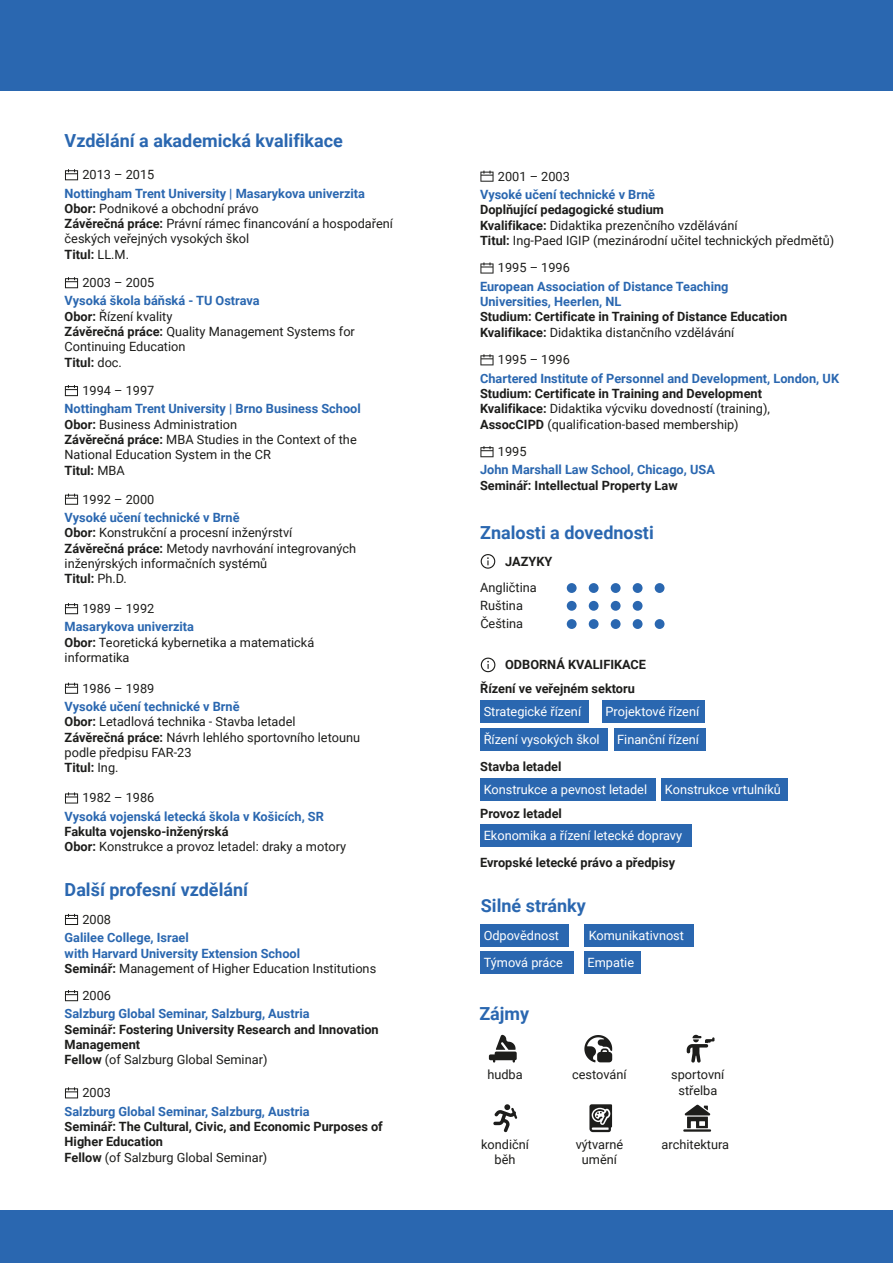
<style>
.page{position:relative;width:893px;height:1263px;background:#fff}
.page>*{position:absolute;margin:0;border:0;box-sizing:border-box;transform-origin:0 0}
.t1{font:700 18px "Roboto";color:#2a67b0}
.t2{font:12.75px/15.3px "Roboto";color:#1d1d1b}
.t3{font:700 12.75px/15.3px "Roboto";color:#1d1d1b}
.t4{font:700 12.75px/15.3px "Roboto";color:#2a67b0}
.t5{font:12.75px/27.5px "Roboto";color:#fff}
.s1{font-weight:700;color:#2a67b0}
.s2{font-weight:700}
.s3{color:#1d1d1b}
.s4{font-weight:400;color:#1d1d1b}
.s5{font-weight:400}
</style>
<div class="page">
<div style="left:0;top:0;width:893px;height:90px;background:#2a67b0"></div>
<svg style="left:481px;top:554px;width:14px;height:15px"></svg>
<svg style="left:481px;top:658px;width:14px;height:14px"></svg>
<div style="left:567px;top:583px;width:10px;height:10px;background:#2a67b0;border-radius:50%"></div>
<div style="left:589px;top:583px;width:10px;height:10px;background:#2a67b0;border-radius:50%"></div>
<div style="left:611px;top:583px;width:10px;height:10px;background:#2a67b0;border-radius:50%"></div>
<div style="left:633px;top:583px;width:9px;height:10px;background:#2a67b0;border-radius:50%"></div>
<div style="left:655px;top:583px;width:9px;height:10px;background:#2a67b0;border-radius:50%"></div>
<div style="left:567px;top:619px;width:10px;height:10px;background:#2a67b0;border-radius:50%"></div>
<div style="left:589px;top:619px;width:10px;height:10px;background:#2a67b0;border-radius:50%"></div>
<div style="left:611px;top:619px;width:10px;height:10px;background:#2a67b0;border-radius:50%"></div>
<div style="left:633px;top:619px;width:9px;height:10px;background:#2a67b0;border-radius:50%"></div>
<div style="left:655px;top:619px;width:9px;height:10px;background:#2a67b0;border-radius:50%"></div>
<div style="left:567px;top:601px;width:10px;height:10px;background:#2a67b0;border-radius:50%"></div>
<div style="left:589px;top:601px;width:10px;height:10px;background:#2a67b0;border-radius:50%"></div>
<div style="left:611px;top:601px;width:10px;height:10px;background:#2a67b0;border-radius:50%"></div>
<div style="left:633px;top:601px;width:9px;height:10px;background:#2a67b0;border-radius:50%"></div>
<div style="left:480px;top:729px;width:128px;height:22px;background:#2a67b0"></div>
<div style="left:480px;top:700px;width:109px;height:22px;background:#2a67b0"></div>
<div style="left:614px;top:728px;width:92px;height:23px;background:#2a67b0"></div>
<div style="left:602px;top:700px;width:103px;height:22px;background:#2a67b0"></div>
<div style="left:480px;top:778px;width:175px;height:22px;background:#2a67b0"></div>
<div style="left:661px;top:778px;width:127px;height:22px;background:#2a67b0"></div>
<div style="left:480px;top:825px;width:211px;height:22px;background:#2a67b0"></div>
<div style="left:480px;top:924px;width:88px;height:23px;background:#2a67b0"></div>
<div style="left:480px;top:952px;width:94px;height:22px;background:#2a67b0"></div>
<div style="left:584px;top:924px;width:109px;height:22px;background:#2a67b0"></div>
<div style="left:584px;top:952px;width:56px;height:22px;background:#2a67b0"></div>
<svg style="left:489px;top:1035px;width:28px;height:27px"></svg>
<svg style="left:584px;top:1035px;width:28px;height:27px"></svg>
<svg style="left:687px;top:1035px;width:27px;height:27px"></svg>
<svg style="left:493px;top:1104px;width:24px;height:28px"></svg>
<svg style="left:589px;top:1104px;width:23px;height:28px"></svg>
<svg style="left:683px;top:1105px;width:28px;height:27px"></svg>
<svg style="left:65px;top:385px;width:13px;height:11px"></svg>
<svg style="left:65px;top:792px;width:13px;height:11px"></svg>
<svg style="left:65px;top:494px;width:13px;height:11px"></svg>
<svg style="left:65px;top:683px;width:13px;height:11px"></svg>
<svg style="left:65px;top:603px;width:13px;height:11px"></svg>
<svg style="left:65px;top:169px;width:13px;height:11px"></svg>
<svg style="left:65px;top:277px;width:13px;height:11px"></svg>
<div style="left:0;top:1210px;width:893px;height:53px;background:#2a67b0"></div>
<svg style="left:65px;top:914px;width:13px;height:11px"></svg>
<svg style="left:65px;top:990px;width:13px;height:11px"></svg>
<svg style="left:65px;top:1087px;width:13px;height:11px"></svg>
<svg style="left:480px;top:171px;width:13px;height:11px"></svg>
<svg style="left:480px;top:262px;width:13px;height:12px"></svg>
<svg style="left:480px;top:354px;width:13px;height:11px"></svg>
<svg style="left:480px;top:446px;width:13px;height:11px"></svg>
<h1 class="t1" style="left:65px;top:128px;width:280px">Vzdělání a akademická kvalifikace</h1>
<p class="t2" style="left:82px;top:166px;width:73px">2013 – 2015</p>
<p class="t2" style="left:65px;top:185px;width:330px"><span class="s1">Nottingham Trent University | Masarykova univerzita </span><span class="s2">Obor:</span> Podnikové a obchodní právo<br><span class="s2">Závěrečná práce:</span> Právní rámec financování a hospodaření českých veřejných vysokých škol<br><span class="s2">Titul:</span> LL.M.</p>
<p class="t2" style="left:82px;top:274px;width:73px">2003 – 2005</p>
<p class="t2" style="left:65px;top:293px;width:292px"><span class="s1">Vysoká škola báňská - TU Ostrava<br></span><span class="s2">Obor:</span> Řízení kvality<br><span class="s2">Závěrečná práce:</span> Quality Management Systems for<br>Continuing Education<br><span class="s2">Titul:</span> doc.</p>
<p class="t2" style="left:82px;top:382px;width:73px">1994 – 1997</p>
<p class="t2" style="left:65px;top:401px;width:298px"><span class="s1">Nottingham Trent University | Brno Business School </span><span class="s2">Obor:</span> Business Administration<br><span class="s2">Závěrečná práce:</span> MBA Studies in the Context of the National Education System in the CR<br><span class="s2">Titul:</span> MBA</p>
<p class="t2" style="left:82px;top:491px;width:73px">1992 – 2000</p>
<p class="t2" style="left:65px;top:509px;width:293px"><span class="s1">Vysoké učení technické v Brně<br></span><span class="s2">Obor:</span> Konstrukční a procesní inženýrství<br><span class="s2">Závěrečná práce:</span> Metody navrhování integrovaných inženýrských informačních systémů<br><span class="s2">Titul:</span> Ph.D.</p>
<p class="t2" style="left:82px;top:600px;width:73px">1989 – 1992</p>
<p class="t2" style="left:65px;top:619px;width:251px"><span class="s1">Masarykova univerzita<br></span><span class="s2">Obor:</span> Teoretická kybernetika a matematická informatika</p>
<p class="t2" style="left:82px;top:680px;width:73px">1986 – 1989</p>
<p class="t2" style="left:65px;top:698px;width:297px"><span class="s1">Vysoké učení technické v Brně<br></span><span class="s2">Obor:</span> Letadlová technika - Stavba letadel<br><span class="s2">Závěrečná práce:</span> Návrh lehlého sportovního letounu podle předpisu FAR-23<br><span class="s2">Titul:</span> Ing.</p>
<p class="t2" style="left:82px;top:790px;width:73px">1982 – 1986</p>
<p class="t4" style="left:65px;top:808px;width:261px">Vysoká vojenská letecká škola v Košicích, SR</p>
<p class="t2" style="left:65px;top:823px;width:283px"><span class="s2">Fakulta vojensko-inženýrská<br>Obor:</span> Konstrukce a provoz letadel: draky a motory</p>
<h1 class="t1" style="left:65px;top:877px;width:185px">Další profesní vzdělání</h1>
<p class="t2" style="left:82px;top:911px;width:30px">2008</p>
<p class="t4" style="left:65px;top:929px;width:313px">Galilee College, Israel<br>with Harvard University Extension School<br><span class="s3">Seminář:</span> <span class="s4">Management of Higher Education Institutions</span></p>
<p class="t2" style="left:82px;top:987px;width:30px">2006</p>
<p class="t4" style="left:65px;top:1006px;width:246px">Salzburg Global Seminar, Salzburg, Austria</p>
<p class="t3" style="left:65px;top:1021px;width:316px">Seminář: Fostering University Research and Innovation<br>Management<br>Fellow <span class="s5">(of Salzburg Global Seminar)</span></p>
<p class="t2" style="left:82px;top:1084px;width:30px">2003</p>
<p class="t4" style="left:65px;top:1103px;width:247px">Salzburg Global Seminar, Salzburg, Austria</p>
<p class="t3" style="left:65px;top:1118px;width:320px">Seminář: The Cultural, Civic, and Economic Purposes of<br>Higher Education<br>Fellow <span class="s5">(of Salzburg Global Seminar)</span></p>
<p class="t2" style="left:498px;top:168px;width:73px">2001 – 2003</p>
<p class="t4" style="left:480px;top:186px;width:177px">Vysoké učení technické v Brně</p>
<p class="t2" style="left:480px;top:202px;width:356px"><span class="s2">Doplňující pedagogické studium<br>Kvalifikace:</span> Didaktika prezenčního vzdělávání<br><span class="s2">Titul:</span> Ing-Paed IGIP (mezinárodní učitel technických předmětů)</p>
<p class="t2" style="left:498px;top:260px;width:73px">1995 – 1996</p>
<p class="t4" style="left:480px;top:278px;width:250px">European Association of Distance Teaching<br>Universities, Heerlen, NL</p>
<p class="t3" style="left:480px;top:309px;width:309px">Studium: Certificate in Training of Distance Education<br>Kvalifikace: <span class="s5">Didaktika distančního vzdělávání</span></p>
<p class="t2" style="left:498px;top:352px;width:73px">1995 – 1996</p>
<p class="t4" style="left:480px;top:370px;width:360px">Chartered Institute of Personnel and Development, London, UK</p>
<p class="t2" style="left:480px;top:385px;width:291px"><span class="s2">Studium: Certificate in Training and Development<br>Kvalifikace:</span> Didaktika výcviku dovedností (training),<br><span class="s2">AssocCIPD</span> (qualification-based membership)</p>
<p class="t2" style="left:498px;top:443px;width:30px">1995</p>
<p class="t4" style="left:480px;top:462px;width:236px">John Marshall Law School, Chicago, USA</p>
<p class="t3" style="left:480px;top:477px;width:199px">Seminář: Intellectual Property Law</p>
<h1 class="t1" style="left:480px;top:520px;width:175px">Znalosti a dovednosti</h1>
<p class="t3" style="left:505px;top:554px;width:49px">JAZYKY</p>
<p class="t2" style="left:480px;top:578px;width:58px;line-height:18px">Angličtina<br>Ruština<br>Čeština</p>
<p class="t3" style="left:505px;top:656px;width:142px">ODBORNÁ KVALIFIKACE</p>
<p class="t3" style="left:480px;top:680px;width:156px">Řízení ve veřejném sektoru</p>
<p class="t5" style="left:484px;top:697px;width:99px">Strategické řízení</p>
<p class="t5" style="left:606px;top:697px;width:95px">Projektové řízení</p>
<p class="t5" style="left:484px;top:725px;width:118px">Řízení vysokých škol</p>
<p class="t5" style="left:617px;top:725px;width:83px">Finanční řízení</p>
<p class="t3" style="left:480px;top:758px;width:83px">Stavba letadel</p>
<p class="t5" style="left:484px;top:775px;width:165px">Konstrukce a pevnost letadel</p>
<p class="t5" style="left:665px;top:775px;width:117px">Konstrukce vrtulníků</p>
<p class="t3" style="left:480px;top:805px;width:83px">Provoz letadel</p>
<p class="t3" style="left:480px;top:854px;width:196px">Evropské letecké právo a předpisy</p>
<p class="t5" style="left:484px;top:821px;width:200px">Ekonomika a řízení letecké dopravy</p>
<h1 class="t1" style="left:481px;top:893px;width:106px">Silné stránky</h1>
<p class="t5" style="left:484px;top:921px;width:81px">Odpovědnost<br>Týmová práce</p>
<p class="t5" style="left:588px;top:921px;width:98px">Komunikativnost<br>Empatie</p>
<h1 class="t1" style="left:479px;top:1001px;width:51px">Zájmy</h1>
<p class="t2" style="left:487px;top:1067px;width:37px">hudba</p>
<p class="t2" style="left:481px;top:1136px;width:49px;text-align:center">kondiční běh</p>
<p class="t2" style="left:572px;top:1067px;width:56px">cestování</p>
<p class="t2" style="left:576px;top:1136px;width:49px;text-align:center">výtvarné umění</p>
<p class="t2" style="left:671px;top:1067px;width:55px;text-align:center">sportovní střelba</p>
<p class="t2" style="left:662px;top:1136px;width:69px">architektura</p>
</div>
